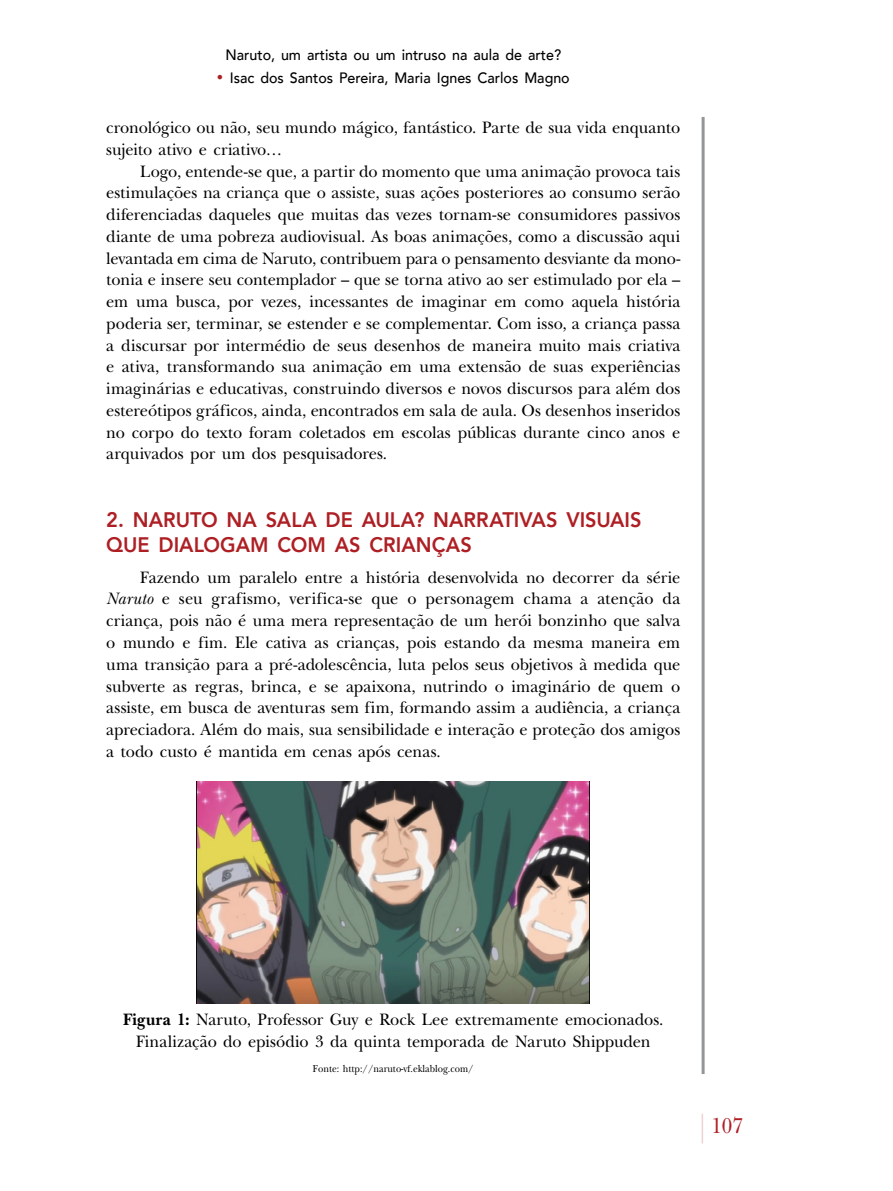
<style>
.page{position:relative;width:893px;height:1191px;background:#fff}
.page>*{position:absolute;margin:0;border:0;box-sizing:border-box;transform-origin:0 0}
.t1{font:22.5px "New Baskerville Std";color:#ae1f24;scale:.9 1}
.t2{font:800 21px/25.5px "Avenir";color:#ae1f24;scale:.95 1}
.t3{font:17.25px/21.8px "New Baskerville Std";color:#000;text-align:justify;scale:.95 1}
.t4{font:500 15px "Avenir";color:#000;scale:.95 1}
.t5{font:10.5px "New Baskerville Std";color:#000;scale:.9 1}
.s1{font-family:"Times New Roman";font-weight:400;font-size:18px;color:#ae1f24}
.s2{font-style:italic}
.s3{font-weight:700}
</style>
<div class="page">
<hr style="left:702px;top:117px;width:3px;height:957px;background:#939598">
<hr style="left:702px;top:1113px;width:1px;height:30px;background:#efd2d3">
<img style="left:197px;top:781px;width:393px;height:222px">
<p class="t4" style="left:225px;top:42px;width:355px">Naruto, um artista ou um intruso na aula de arte?</p>
<p class="t4" style="left:217px;top:65px;width:373px"><span class="s1">•</span> Isac dos Santos Pereira, Maria Ignes Carlos Magno</p>
<p class="t3" style="left:106px;top:117px;width:606px">cronológico ou não, seu mundo mágico, fantástico. Parte de sua vida enquanto sujeito ativo e criativo…</p>
<p class="t3" style="left:106px;top:160px;width:606px;text-indent:34px">Logo, entende-se que, a partir do momento que uma animação provoca tais estimulações na criança que o assiste, suas ações posteriores ao consumo serão diferenciadas daqueles que muitas das vezes tornam-se consumidores passivos diante de uma pobreza audiovisual. As boas animações, como a discussão aqui levantada em cima de Naruto, contribuem para o pensamento desviante da mono&shy;tonia e insere seu contemplador – que se torna ativo ao ser estimulado por ela – em uma busca, por vezes, incessantes de imaginar em como aquela história poderia ser, terminar, se estender e se complementar. Com isso, a criança passa a discursar por intermédio de seus desenhos de maneira muito mais criativa e ativa, transformando sua animação em uma extensão de suas experiências imaginárias e educativas, construindo diversos e novos discursos para além dos estereótipos gráficos, ainda, encontrados em sala de aula. Os desenhos inseridos no corpo do texto foram coletados em escolas públicas durante cinco anos e arquivados por um dos pesquisadores.</p>
<p class="t2" style="left:106px;top:507px;width:565px">2. NARUTO NA SALA DE AULA? NARRATIVAS VISUAIS<br>QUE DIALOGAM COM AS CRIANÇAS</p>
<p class="t3" style="left:106px;top:566px;width:606px;text-indent:34px">Fazendo um paralelo entre a história desenvolvida no decorrer da série <span class="s2">Naruto</span> e seu grafismo, verifica-se que o personagem chama a atenção da criança, pois não é uma mera representação de um herói bonzinho que salva o mundo e fim. Ele cativa as crianças, pois estando da mesma maneira em uma transição para a pré-adolescência, luta pelos seus objetivos à medida que subverte as regras, brinca, e se apaixona, nutrindo o imaginário de quem o assiste, em busca de aventuras sem fim, formando assim a audiência, a criança apreciadora. Além do mais, sua sensibilidade e interação e proteção dos amigos a todo custo é mantida em cenas após cenas.</p>
<p class="t3" style="left:123px;top:1009px;width:570px;text-align:center"><span class="s3">Figura 1:</span> Naruto, Professor Guy e Rock Lee extremamente emocionados.<br>Finalização do episódio 3 da quinta temporada de Naruto Shippuden</p>
<p class="t5" style="left:313px;top:1062px;width:180px">Fonte: http://naruto-vf.eklablog.com/</p>
<h1 class="t1" style="left:711px;top:1113px;width:37px">107</h1>
</div>
